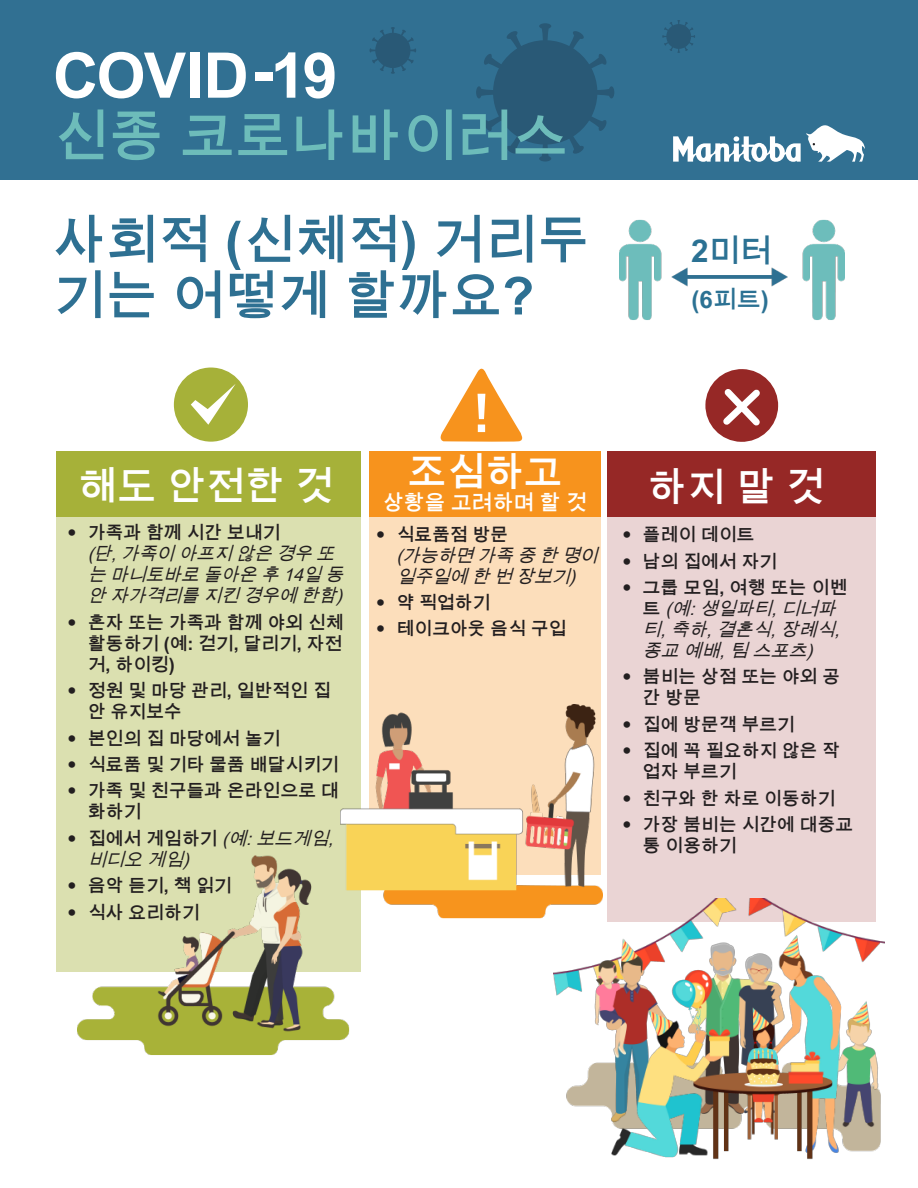
<style>
.page{position:relative;width:918px;height:1188px;background:#fff}
.page>*{position:absolute;margin:0;border:0;box-sizing:border-box;transform-origin:0 0}
.t1{font:700 63px "Arial Unicode MS";letter-spacing:-.025em;color:#fff}
.t2{font:700 55.5px "Arial Unicode MS";color:#6dbcba}
.body{font:700 52.5px/55.5px "Arial Unicode MS";color:#2e7092}
.body-2{font:700 39px "Arial Unicode MS";color:#fff}
.body-3{font:700 31.5px "Arial Unicode MS";color:#2b7193}
.body-4{font:700 24px "Arial Unicode MS";color:#2b7193}
.body-5{font:700 21px "Arial Unicode MS";letter-spacing:-.01em;color:#fff}
.body-6{font:700 18px/21px "Arial Unicode MS";letter-spacing:-.01em;color:#231f20}
.body-7{font:italic 18px/21px "Arial Unicode MS";color:#231f20}
.s1{font-family:"Trade Gothic LT Std Bd Cn 20";font-style:normal}
.s2{font-weight:700;font-style:normal}
.s3{font-family:"Trade Gothic LT Std Bd Cn 20";font-weight:400}
</style>
<div class="page">
<div style="left:0;top:0;width:918px;height:179px;background:#317092"></div>
<svg style="left:476px;top:23px;width:138px;height:139px"></svg>
<svg style="left:370px;top:27px;width:46px;height:47px"></svg>
<svg style="left:662px;top:20px;width:33px;height:33px"></svg>
<div style="left:174px;top:368px;width:74px;height:74px;background:#a6b139;border-radius:50%"></div>
<svg style="left:191px;top:384px;width:45px;height:41px"></svg>
<svg style="left:440px;top:368px;width:83px;height:74px"></svg>
<svg style="left:705px;top:369px;width:74px;height:73px"></svg>
<svg style="left:673px;top:125px;width:192px;height:37px"></svg>
<img style="left:620px;top:219px;width:225px;height:101px">
<div style="left:56px;top:451px;width:305px;height:66px;background:#a6b139"></div>
<div style="left:56px;top:513px;width:305px;height:459px;background:#dbe0b0"></div>
<div style="left:369px;top:451px;width:231px;height:66px;background:#f7931d"></div>
<div style="left:369px;top:513px;width:231px;height:362px;background:#fcdebb"></div>
<div style="left:608px;top:451px;width:268px;height:66px;background:#962826"></div>
<div style="left:608px;top:513px;width:268px;height:408px;background:#ead4d4"></div>
<img style="left:553px;top:898px;width:331px;height:262px">
<img style="left:77px;top:855px;width:273px;height:200px">
<img style="left:328px;top:667px;width:288px;height:288px">
<div style="left:676px;top:240px;width:111px;height:26px;background:#fff"></div>
<div style="left:675px;top:291px;width:110px;height:23px;background:#fff"></div>
<p class="t1" style="left:53px;top:29px;width:286px">COVID-19</p>
<p class="t2" style="left:53px;top:96px;width:516px">신종 코로나바이러스</p>
<p class="body" style="left:53px;top:214px;width:538px">사회적 (신체적) 거리두 기는 어떻게 할까요?</p>
<p class="body-3" style="left:691px;top:228px;width:82px">2미터</p>
<p class="body-4" style="left:692px;top:282px;width:79px">(6피트)</p>
<p class="body-2" style="left:78px;top:457px;width:257px">해도 안전한 것</p>
<p class="body-7" style="left:88px;top:522px;width:264px;text-indent:-20px"><span class="s1">•</span> <span class="s2">가족과 함께 시간 보내기 </span>(단,가족이 아프지 않은 경우 또 는 마니토바로 돌아온 후 14일 동 안 자가격리를 지킨 경우에 한함)</p>
<p class="body-6" style="left:88px;top:613px;width:257px;text-align:justify;text-indent:-20px"><span class="s3">•</span> 혼자 또는 가족과 함께 야외 신체 활동하기 (예: 걷기, 달리기, 자전 거, 하이킹)</p>
<p class="body-6" style="left:88px;top:681px;width:244px;text-indent:-20px"><span class="s3">•</span> 정원 및 마당 관리, 일반적인 집 안 유지보수</p>
<p class="body-6" style="left:68px;top:728px;width:215px"><span class="s3">•</span> 본인의 집 마당에서 놀기</p>
<p class="body-6" style="left:68px;top:755px;width:273px"><span class="s3">•</span> 식료품 및 기타 물품 배달시키기</p>
<p class="body-6" style="left:88px;top:781px;width:253px;text-indent:-20px"><span class="s3">•</span> 가족 및 친구들과 온라인으로 대 화하기</p>
<p class="body-7" style="left:88px;top:828px;width:254px;text-indent:-20px"><span class="s1">•</span> <span class="s2">집 에 서 게 임 하 기</span> (예:보드게임, 비디오 게임)</p>
<p class="body-6" style="left:68px;top:876px;width:166px"><span class="s3">•</span> 음악 듣기, 책 읽기</p>
<p class="body-6" style="left:68px;top:902px;width:134px"><span class="s3">•</span> 식사 요리하기</p>
<p class="body-2" style="left:408px;top:443px;width:156px">조심하고</p>
<p class="body-5" style="left:383px;top:487px;width:206px">상황을 고려하며 할 것</p>
<p class="body-7" style="left:396px;top:523px;width:209px;text-indent:-20px"><span class="s1">•</span> <span class="s2">식료품점 방문<br></span>(가능하면 가족 중 한 명이 일주일에 한 번 장보기)</p>
<p class="body-6" style="left:376px;top:593px;width:116px"><span class="s3">•</span> 약 픽업하기</p>
<p class="body-6" style="left:376px;top:619px;width:192px"><span class="s3">•</span> 테이크아웃 음식 구입</p>
<p class="body-2" style="left:647px;top:458px;width:179px">하지 말 것</p>
<p class="body-6" style="left:622px;top:525px;width:134px"><span class="s3">•</span> 플레이 데이트</p>
<p class="body-6" style="left:622px;top:551px;width:156px"><span class="s3">•</span> 남의 집에서 자기</p>
<p class="body-7" style="left:643px;top:577px;width:207px;text-indent:-20px"><span class="s1">•</span> <span class="s2">그룹 모임, 여행 또는 이벤 트</span> (예:생일파티,디너파 티,축하,결혼식,장례식, 종교 예배,팀 스포츠)</p>
<p class="body-6" style="left:643px;top:667px;width:199px;text-indent:-20px"><span class="s3">•</span> 붐비는 상점 또는 야외 공 간 방문</p>
<p class="body-6" style="left:622px;top:715px;width:174px"><span class="s3">•</span> 집에 방문객 부르기</p>
<p class="body-6" style="left:643px;top:741px;width:199px;text-indent:-20px"><span class="s3">•</span> 집에 꼭 필요하지 않은 작 업자 부르기</p>
<p class="body-6" style="left:622px;top:788px;width:215px"><span class="s3">•</span> 친구와 한 차로 이동하기</p>
<p class="body-6" style="left:643px;top:815px;width:212px;text-indent:-20px"><span class="s3">•</span> 가장 붐비는 시간에 대중교 통 이용하기</p>
</div>
